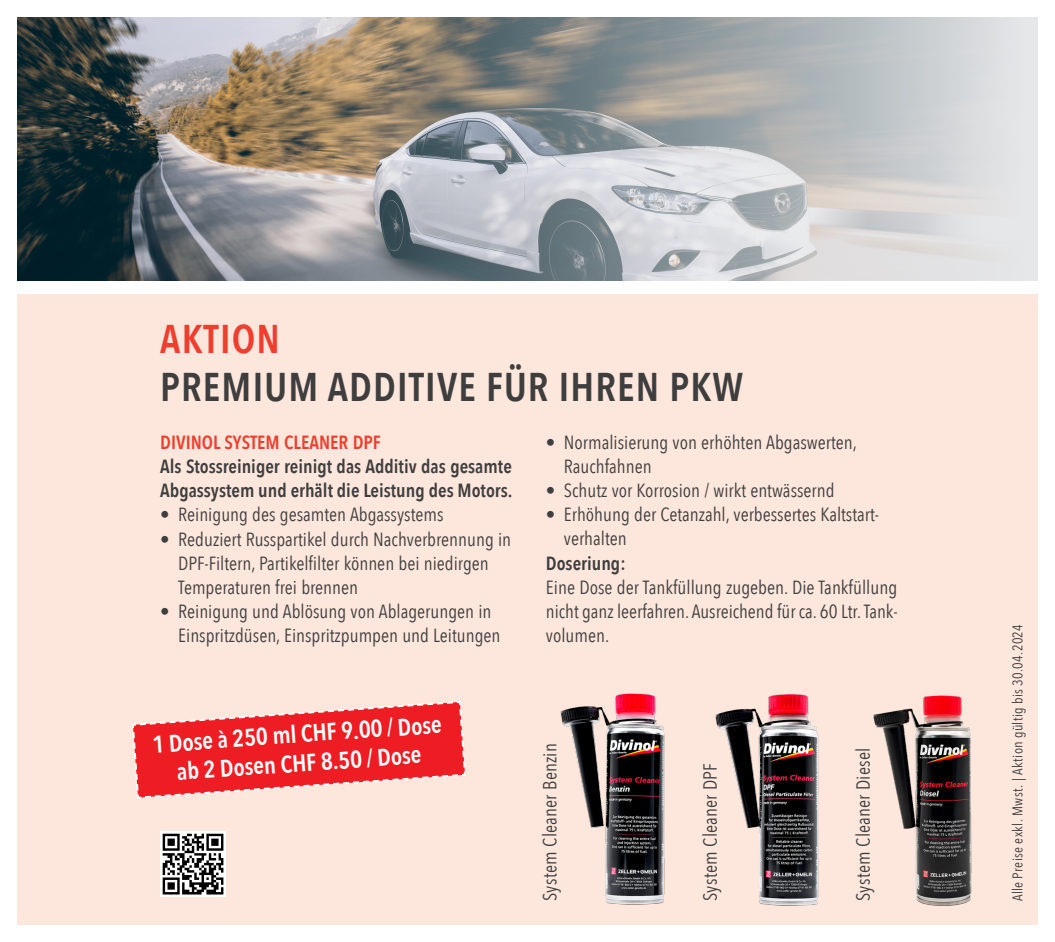
<style>
.page{position:relative;width:1055px;height:942px;background:#fff}
.page>*{position:absolute;margin:0;border:0;box-sizing:border-box;transform-origin:0 0}
.t1{font:600 40px "Avenir Next Condensed";letter-spacing:.03em;color:#3e3e3f}
.t2{font:600 40px "Avenir Next Condensed";letter-spacing:.03em;color:#ef3e2e}
.t3{font:600 24px/28.8px "Avenir Next Condensed";color:#fff;text-align:center}
.t4{font:19px/24px "Avenir Next Condensed";color:#3e3e3f}
.t5{font:600 19px/24px "Avenir Next Condensed";color:#3e3e3f}
.t6{font:600 19px "Avenir Next Condensed";color:#ef3e2e}
.t7{font:14px "Avenir Next Condensed";letter-spacing:.025em;color:#3e3e3f}
</style>
<div class="page">
<div style="left:17px;top:294px;width:1020px;height:630px;background:#fde7dc"></div>
<img style="left:17px;top:17px;width:199px;height:263px">
<svg style="left:216px;top:17px;width:821px;height:263px;background:#b1b0ae"></svg>
<svg style="left:132px;top:701px;width:334px;height:98px"></svg>
<img style="left:560px;top:693px;width:105px;height:212px">
<img style="left:715px;top:694px;width:104px;height:212px">
<img style="left:873px;top:695px;width:99px;height:211px">
<svg style="left:160px;top:831px;width:66px;height:65px"></svg>
<svg style="left:163px;top:833px;width:60px;height:61px;background:#787878"></svg>
<h1 class="t2" style="left:160px;top:304px;width:121px">AKTION</h1>
<h1 class="t1" style="left:160px;top:352px;width:584px">PREMIUM ADDITIVE FÜR IHREN PKW</h1>
<p class="t6" style="left:160px;top:426px;width:222px">DIVINOL SYSTEM CLEANER DPF</p>
<p class="t5" style="left:160px;top:454px;width:354px">Als Stossreiniger reinigt das Additiv das gesamte<br>Abgassystem und erhält die Leistung des Motors.</p>
<p class="t4" style="left:160px;top:501px;width:285px">• Reinigung des gesamten Abgassystems</p>
<p class="t4" style="left:178px;top:525px;width:334px;text-indent:-18px">• Reduziert Russpartikel durch Nachverbrennung in<br>DPF-Filtern, Partikelfilter können bei niedirgen<br>Temperaturen frei brennen</p>
<p class="t4" style="left:178px;top:597px;width:324px;text-indent:-18px">• Reinigung und Ablösung von Ablagerungen in<br>Einspritzdüsen, Einspritzpumpen und Leitungen</p>
<p class="t4" style="left:564px;top:429px;width:294px;text-indent:-18px">• Normalisierung von erhöhten Abgaswerten,<br>Rauchfahnen</p>
<p class="t4" style="left:546px;top:477px;width:290px">• Schutz vor Korrosion / wirkt entwässernd</p>
<p class="t4" style="left:564px;top:501px;width:317px;text-indent:-18px">• Erhöhung der Cetanzahl, verbessertes Kaltstart&shy;verhalten</p>
<p class="t5" style="left:546px;top:550px;width:81px">Doseriung:</p>
<p class="t4" style="left:546px;top:573px;width:353px;text-align:justify">Eine Dose der Tankfüllung zugeben. Die Tankfüllung nicht ganz leerfahren. Ausreichend für ca. 60 Ltr. Tank&shy;volumen.</p>
<p class="t3" style="left:151px;top:729px;width:291px;rotate:-4deg">1 Dose à 250 ml CHF 9.00 / Dose ab 2 Dosen CHF 8.50 / Dose</p>
<p class="t4" style="left:537px;top:900px;width:159px;rotate:-90deg">System Cleaner Benzin</p>
<p class="t4" style="left:697px;top:900px;width:139px;rotate:-90deg">System Cleaner DPF</p>
<p class="t4" style="left:850px;top:900px;width:155px;rotate:-90deg">System Cleaner Diesel</p>
<p class="t7" style="left:1005px;top:901px;width:278px;rotate:-90deg">Alle Preise exkl. Mwst. | Aktion gültig bis 30.04.2024</p>
</div>
